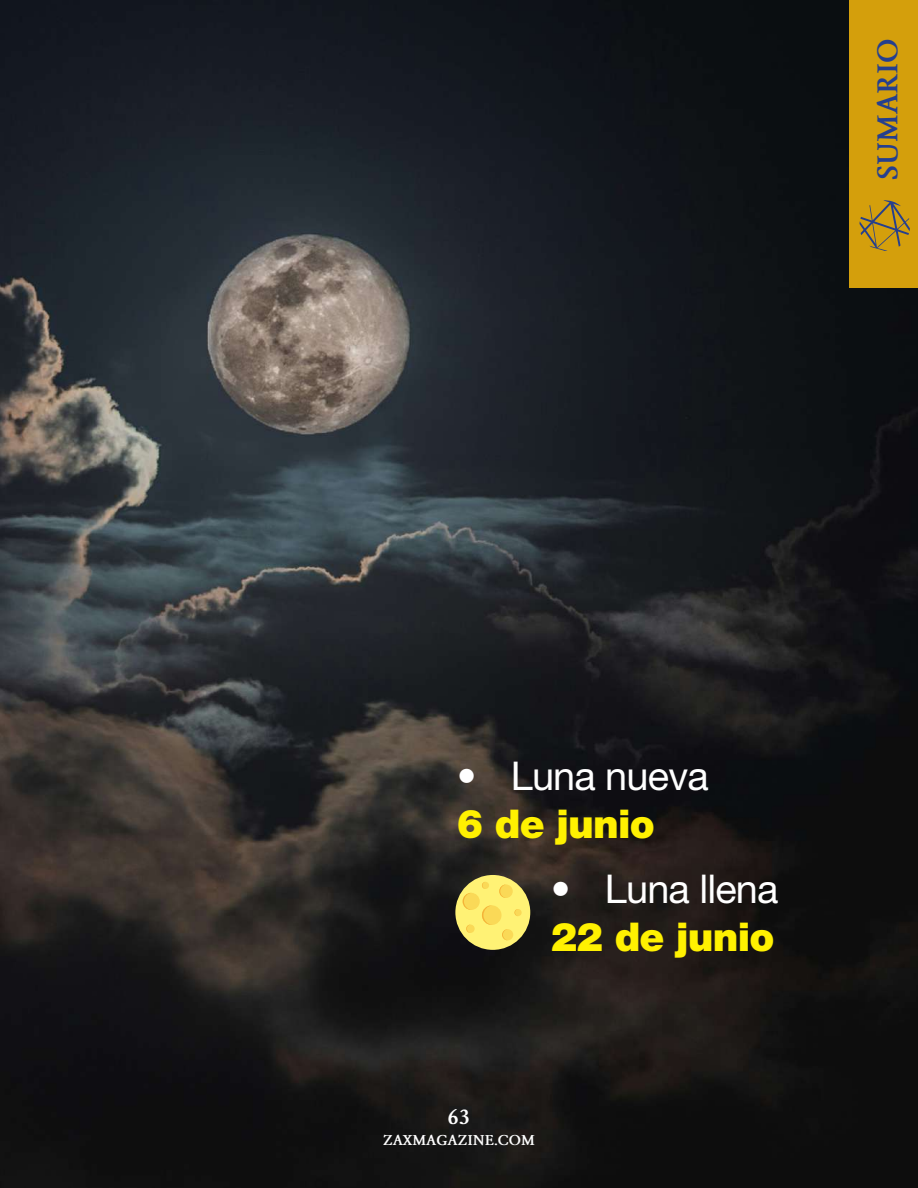
<style>
.page{position:relative;width:918px;height:1188px;background:#fff}
.page>*{position:absolute;margin:0;border:0;box-sizing:border-box;transform-origin:0 0}
.t1{font:39.75px "Helvetica Neue LT Std";letter-spacing:-.02em;color:#fff}
.t2{font:900 39.75px "Helvetica Neue LT Std";letter-spacing:-.02em;color:#fff101}
.t3{font:700 30px "Garamond";color:#253f8e}
.t4{font:700 22.5px "Garamond";color:#fff}
.t5{font:700 15px "Garamond";color:#fff}
</style>
<div class="page">
<img style="left:0;top:0;width:918px;height:1188px">
<div style="left:850px;top:0;width:68px;height:288px;background:#d49f0c"></div>
<svg style="left:860px;top:200px;width:50px;height:51px"></svg>
<div style="left:455px;top:875px;width:75px;height:75px;background:#fff275;border-radius:50%"></div>
<div style="left:463px;top:893px;width:17px;height:17px;background:#fad957;border-radius:50%"></div>
<svg style="left:463px;top:893px;width:7px;height:17px"></svg>
<div style="left:482px;top:905px;width:20px;height:20px;background:#fad957;border-radius:50%"></div>
<svg style="left:482px;top:906px;width:8px;height:19px"></svg>
<div style="left:499px;top:884px;width:14px;height:14px;background:#fad957;border-radius:50%"></div>
<svg style="left:499px;top:884px;width:8px;height:14px"></svg>
<div style="left:466px;top:925px;width:9px;height:8px;background:#fad957;border-radius:50%"></div>
<div style="left:515px;top:909px;width:7px;height:7px;background:#fad957;border-radius:50%"></div>
<div style="left:482px;top:882px;width:7px;height:7px;background:#fad957;border-radius:50%"></div>
<div style="left:502px;top:929px;width:11px;height:11px;background:#fad957;border-radius:50%"></div>
<svg style="left:502px;top:930px;width:4px;height:10px"></svg>
<p class="t3" style="left:875px;top:180px;width:143px;rotate:-90deg">SUMARIO</p>
<p class="t1" style="left:457px;top:753px;width:254px">• Luna nueva</p>
<p class="t2" style="left:457px;top:800px;width:200px">6 de junio</p>
<p class="t1" style="left:551px;top:865px;width:229px">• Luna llena</p>
<p class="t2" style="left:551px;top:913px;width:225px">22 de junio</p>
<p class="t4" style="left:448px;top:1107px;width:24px">63</p>
<p class="t5" style="left:383px;top:1134px;width:153px">ZAXMAGAZINE.COM</p>
</div>
